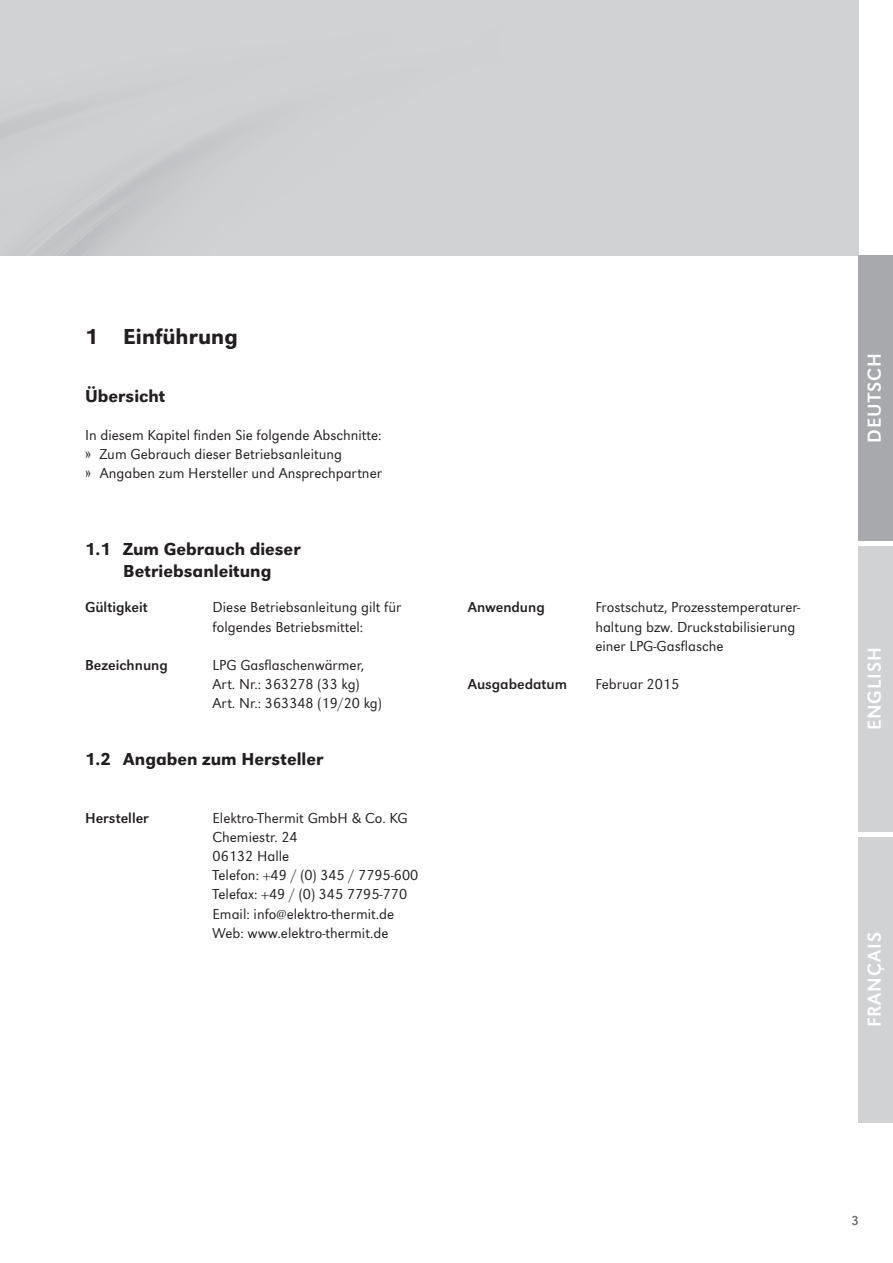
<style>
.page{position:relative;width:893px;height:1263px;background:#fff}
.page>*{position:absolute;margin:0;border:0;box-sizing:border-box;transform-origin:0 0}
.t1{font:500 22.5px "URW Grotesk";color:#231f20}
.t2{font:19.5px "URW Grotesk";letter-spacing:.05em;color:#fff}
.t3{font:500 18px/21.6px "URW Grotesk";color:#231f20;text-align:center}
.t4{font:300 15px/19.2px "URW Grotesk";color:#231f20}
.t5{font:15px "URW Grotesk";color:#231f20}
.t6{font:13.5px "URW Grotesk";color:#6c6d70}
</style>
<div class="page">
<div style="left:859px;top:546px;width:34px;height:286px;background:#d1d2d4"></div>
<div style="left:859px;top:837px;width:34px;height:286px;background:#d1d2d4"></div>
<div style="left:0;top:0;width:859px;height:255px;background:#d1d2d4"></div>
<div style="left:859px;top:255px;width:34px;height:286px;background:#a8a9ad"></div>
<h1 class="t1" style="left:85px;top:324px;width:154px">1 einführung</h1>
<p class="t3" style="left:85px;top:385px;width:82px">Übersicht</p>
<p class="t4" style="left:85px;top:425px;width:298px">In diesem Kapitel finden Sie folgende Abschnitte: » Zum Gebrauch dieser Betriebsanleitung<br>» Angaben zum Hersteller und Ansprechpartner</p>
<p class="t3" style="left:85px;top:538px;width:217px">1.1 Zum Gebrauch dieser<br>Betriebsanleitung</p>
<p class="t5" style="left:85px;top:599px;width:64px">Gültigkeit</p>
<p class="t4" style="left:213px;top:598px;width:190px">Diese Betriebsanleitung gilt für folgendes Betriebsmittel:</p>
<p class="t5" style="left:85px;top:656px;width:84px">Bezeichnung</p>
<p class="t4" style="left:213px;top:655px;width:171px">LPG Gasflaschenwärmer,<br>Art. Nr.: 363278 (33 kg)<br>Art. Nr.: 363348 (19/20 kg)</p>
<p class="t3" style="left:85px;top:748px;width:240px">1.2 angaben zum hersteller</p>
<p class="t5" style="left:85px;top:809px;width:66px">Hersteller</p>
<p class="t4" style="left:213px;top:808px;width:207px">Elektro-Thermit GmbH &amp; Co. KG<br>Chemiestr. 24<br>06132 Halle<br>Telefon: +49 / (0) 345 / 7795-600<br>Telefax: +49 / (0) 345 7795-770<br>Email: info@elektro-thermit.de<br>Web: www.elektro-thermit.de</p>
<p class="t5" style="left:468px;top:599px;width:79px">Anwendung</p>
<p class="t4" style="left:595px;top:598px;width:207px">Frostschutz, Prozesstemperaturer&shy;haltung bzw. Druckstabilisierung einer LPG-Gasflasche</p>
<p class="t5" style="left:468px;top:675px;width:101px">Ausgabedatum</p>
<p class="t4" style="left:595px;top:674px;width:85px">Februar 2015</p>
<h2 class="t2" style="left:863px;top:443px;width:91px;rotate:-90deg">DEUTScH</h2>
<h2 class="t2" style="left:863px;top:730px;width:84px;rotate:-90deg">ENGLISH</h2>
<h2 class="t2" style="left:863px;top:1027px;width:97px;rotate:-90deg">FrANçAIS</h2>
<p class="t6" style="left:851px;top:1212px;width:9px">3</p>
</div>
